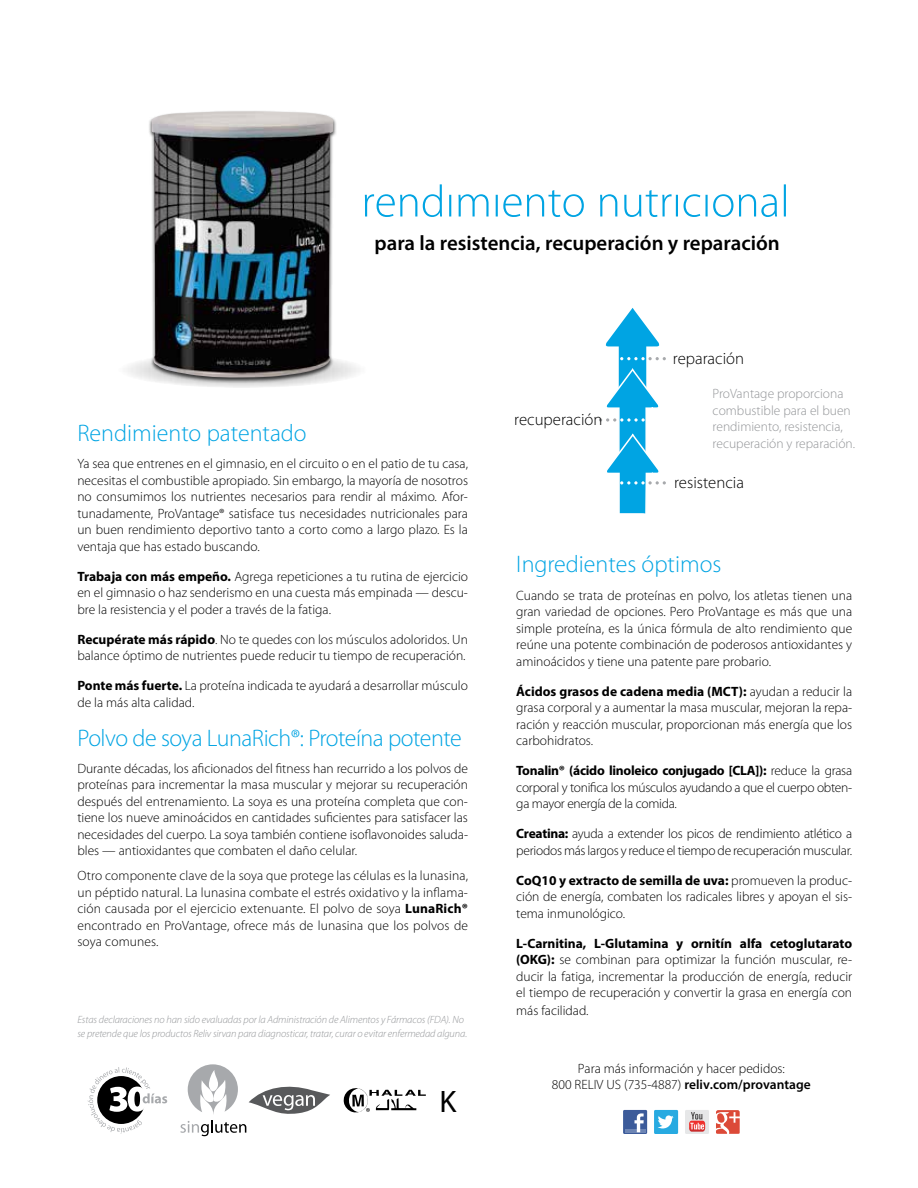
<style>
.page{position:relative;width:918px;height:1188px;background:#fff}
.page>*{position:absolute;margin:0;border:0;box-sizing:border-box;transform-origin:0 0}
.t1{font:31.2px "Myriad Pro";color:#000}
.t2{font:300 24px "Myriad Pro";letter-spacing:-.005em;color:#00a4e3}
.t3{font:600 20.85px "Myriad Pro";color:#000}
.t4{font:300 16.8px "Myriad Pro";color:#000}
.t5{font:300 13.5px/16.5px "Myriad Pro";color:#000;text-align:justify}
.t6{font:300 13.5px/16.5px "Myriad Pro";letter-spacing:-.02em;color:#000}
.t7{font:300 13.5px/16.5px "Myriad Pro";color:#939598}
.t8{font:italic 300 10.5px/13.5px "Myriad Pro";letter-spacing:-.01em;color:#939598}
.s1{font-weight:700}
.s2{font-weight:600}
</style>
<div class="page">
<svg style="left:599px;top:308px;width:67px;height:206px"></svg>
<svg style="left:343px;top:1088px;width:83px;height:25px"></svg>
<svg style="left:180px;top:1064px;width:150px;height:72px"></svg>
<svg style="left:88px;top:1067px;width:79px;height:67px"></svg>
<svg style="left:118px;top:352px;width:250px;height:36px;fill:#f1f1f1"></svg>
<div style="left:148px;top:110px;width:189px;height:273px;background:#000;opacity:.75"></div>
<img style="left:152px;top:111px;width:181px;height:267px">
<svg style="left:365px;top:184px;width:421px;height:33px"></svg>
<div style="left:623px;top:1110px;width:24px;height:24px;background:#3c5b9a"></div>
<hr style="left:625px;top:1129px;width:20px;height:3px;background:#6d85b4">
<svg style="left:634px;top:1113px;width:10px;height:19px"></svg>
<div style="left:685px;top:1110px;width:24px;height:24px;background:#e6e7e8"></div>
<svg style="left:689px;top:1112px;width:16px;height:20px"></svg>
<div style="left:654px;top:1110px;width:24px;height:24px;background:#27aae1"></div>
<svg style="left:658px;top:1115px;width:16px;height:13px"></svg>
<svg style="left:716px;top:1110px;width:24px;height:24px"></svg>
<h3 class="t3" style="left:375px;top:230px;width:407px">para la resistencia, recuperación y reparación</h3>
<h2 class="t2" style="left:77px;top:418px;width:231px">Rendimiento patentado</h2>
<p class="t5" style="left:77px;top:455px;width:392px">Ya sea que entrenes en el gimnasio, en el circuito o en el patio de tu casa, necesitas el combustible apropiado. Sin embargo, la mayoría de nosotros no consumimos los nutrientes necesarios para rendir al máximo. Afor&shy;tunadamente, ProVantage® satisface tus necesidades nutricionales para un buen rendimiento deportivo tanto a corto como a largo plazo. Es la ventaja que has estado buscando.</p>
<p class="t5" style="left:77px;top:568px;width:392px"><span class="s1">Trabaja con más empeño.</span> Agrega repeticiones a tu rutina de ejercicio en el gimnasio o haz senderismo en una cuesta más empinada — descu&shy;bre la resistencia y el poder a través de la fatiga.</p>
<p class="t5" style="left:77px;top:631px;width:392px"><span class="s1">Recupérate más rápido</span>. No te quedes con los músculos adoloridos. Un balance óptimo de nutrientes puede reducir tu tiempo de recuperación.</p>
<p class="t5" style="left:77px;top:677px;width:392px"><span class="s1">Ponte más fuerte.</span> La proteína indicada te ayudará a desarrollar músculo de la más alta calidad.</p>
<h2 class="t2" style="left:77px;top:723px;width:386px">Polvo de soya LunaRich®: Proteína potente</h2>
<p class="t5" style="left:77px;top:760px;width:392px">Durante décadas, los aficionados del fitness han recurrido a los polvos de proteínas para incrementar la masa muscular y mejorar su recuperación después del entrenamiento. La soya es una proteína completa que con&shy;tiene los nueve aminoácidos en cantidades suficientes para satisfacer las necesidades del cuerpo. La soya también contiene isoflavonoides saluda&shy;bles — antioxidantes que combaten el daño celular.</p>
<p class="t5" style="left:77px;top:868px;width:392px">Otro componente clave de la soya que protege las células es la lunasina, un péptido natural. La lunasina combate el estrés oxidativo y la inflama&shy;ción causada por el ejercicio extenuante. El polvo de soya <span class="s1">LunaRich® </span>encontrado en ProVantage, ofrece más de lunasina que los polvos de soya comunes.</p>
<p class="t8" style="left:77px;top:1013px;width:391px">Estas declaraciones no han sido evaluadas por la Administración de Alimentos y Fármacos (FDA). No se pretende que los productos Reliv sirvan para diagnosticar, tratar, curar o evitar enfermedad alguna.</p>
<h1 class="t1" style="left:439px;top:1082px;width:18px">K</h1>
<p class="t4" style="left:514px;top:409px;width:90px">recuperación</p>
<p class="t4" style="left:673px;top:348px;width:73px">reparación</p>
<p class="t7" style="left:713px;top:385px;width:144px">ProVantage proporciona combustible para el buen rendimiento, resistencia, recuperación y reparación.</p>
<p class="t4" style="left:674px;top:472px;width:71px">resistencia</p>
<h2 class="t2" style="left:516px;top:550px;width:207px">Ingredientes óptimos</h2>
<p class="t5" style="left:516px;top:587px;width:337px">Cuando se trata de proteínas en polvo, los atletas tienen una gran variedad de opciones. Pero ProVantage es más que una simple proteína, es la única fórmula de alto rendimiento que reúne una potente combinación de poderosos antioxidantes y aminoácidos y tiene una patente pare probario.</p>
<p class="t5" style="left:516px;top:683px;width:337px"><span class="s1">Ácidos grasos de cadena media (MCT):</span> ayudan a reducir la grasa corporal y a aumentar la masa muscular, mejoran la repa&shy;ración y reacción muscular, proporcionan más energía que los carbohidratos.</p>
<p class="t5" style="left:516px;top:762px;width:337px"><span class="s1">Tonalin® (ácido linoleico conjugado [CLA]):</span> reduce la grasa corporal y tonifica los músculos ayudando a que el cuerpo obten&shy;ga mayor energía de la comida.</p>
<p class="t6" style="left:516px;top:825px;width:337px"><span class="s1">Creatina:</span> ayuda a extender los picos de rendimiento atlético a periodos más largos y reduce el tiempo de recuperación muscular.</p>
<p class="t5" style="left:516px;top:872px;width:337px"><span class="s1">CoQ10 y extracto de semilla de uva:</span> promueven la produc&shy;ción de energía, combaten los radicales libres y apoyan el sis&shy;tema inmunológico.</p>
<p class="t5" style="left:516px;top:935px;width:337px"><span class="s1">L-Carnitina, L-Glutamina y ornitín alfa cetoglutarato (OKG):</span> se combinan para optimizar la función muscular, re&shy;ducir la fatiga, incrementar la producción de energía, reducir el tiempo de recuperación y convertir la grasa en energía con</p>
<p class="t5" style="left:516px;top:1003px;width:74px">más facilidad.</p>
<p class="t5" style="left:552px;top:1060px;width:260px;text-align:center">Para más información y hacer pedidos:<br>800 RELIV US (735-4887) <span class="s2">reliv.com/provantage</span></p>
</div>
